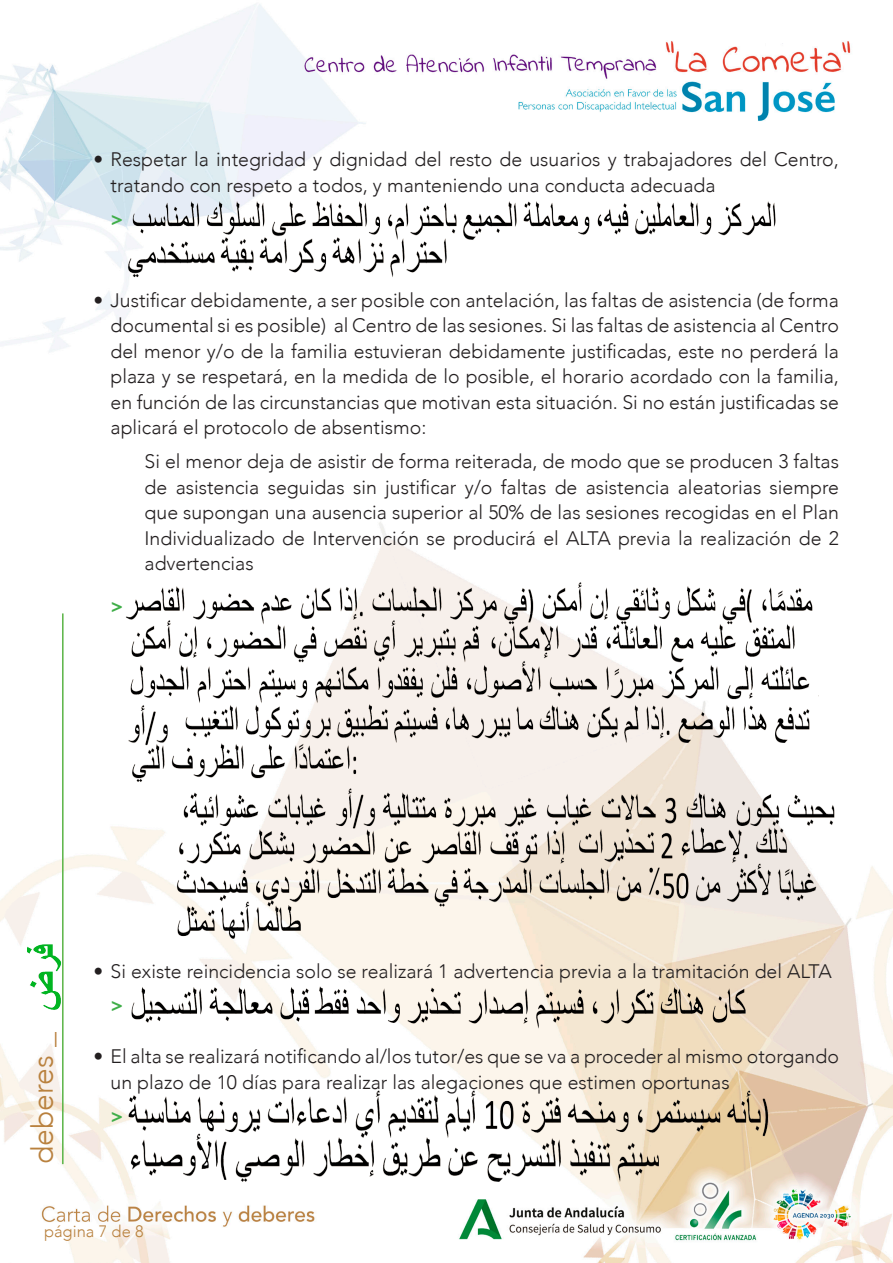
<style>
.page{position:relative;width:893px;height:1263px;background:#fff}
.page>*{position:absolute;margin:0;border:0;box-sizing:border-box;transform-origin:0 0}
.t1{font:300 30px "Avenir";color:#b9813e}
.t2{font:300 19.5px/25.5px "Avenir";color:#231f20}
.t3{font:800 19.5px "Avenir";color:#40ae49}
.t4{font:300 16.5px "Avenir";color:#b9813e}
</style>
<div class="page">
<img style="left:0;top:4px;width:893px;height:1259px">
<hr style="left:62px;top:613px;width:2px;height:551px;background:#5ab446">
<img style="left:28px;top:933px;width:34px;height:82px">
<img style="left:122px;top:194px;width:658px;height:57px">
<img style="left:126px;top:232px;width:330px;height:57px">
<img style="left:126px;top:704px;width:52px;height:30px">
<img style="left:124px;top:578px;width:694px;height:49px">
<img style="left:126px;top:616px;width:363px;height:39px">
<img style="left:490px;top:614px;width:311px;height:41px">
<img style="left:126px;top:655px;width:692px;height:49px">
<img style="left:180px;top:694px;width:632px;height:49px">
<img style="left:126px;top:734px;width:246px;height:49px">
<img style="left:175px;top:783px;width:664px;height:49px">
<img style="left:175px;top:822px;width:616px;height:40px">
<img style="left:175px;top:862px;width:643px;height:49px">
<img style="left:175px;top:900px;width:138px;height:49px">
<img style="left:121px;top:979px;width:626px;height:57px">
<img style="left:122px;top:1088px;width:654px;height:57px">
<img style="left:122px;top:1131px;width:548px;height:57px">
<p class="t2" style="left:111px;top:147px;width:730px;text-indent:-17px">• Respetar la integridad y dignidad del resto de usuarios y trabajadores del Centro, tratando con respeto a todos, y manteniendo una conducta adecuada</p>
<p class="t3" style="left:111px;top:204px;width:14px">&gt;</p>
<p class="t2" style="left:111px;top:287px;width:730px;text-align:justify;text-indent:-17px">• Justificar debidamente, a ser posible con antelación, las faltas de asistencia (de forma documental si es posible) al Centro de las sesiones. Si las faltas de asistencia al Centro del menor y/o de la familia estuvieran debidamente justificadas, este no perderá la plaza y se respetará, en la medida de lo posible, el horario acordado con la familia, en función de las circunstancias que motivan esta situación. Si no están justificadas se aplicará el protocolo de absentismo:</p>
<p class="t2" style="left:145px;top:449px;width:696px;text-align:justify">Si el menor deja de asistir de forma reiterada, de modo que se producen 3 faltas de asistencia seguidas sin justificar y/o faltas de asistencia aleatorias siempre que supongan una ausencia superior al 50% de las sesiones recogidas en el Plan Individualizado de Intervención se producirá el ALTA previa la realización de 2 advertencias</p>
<p class="t3" style="left:111px;top:591px;width:14px">&gt;</p>
<p class="t1" style="left:25px;top:1164px;width:133px;rotate:-90deg">deberes _</p>
<p class="t2" style="left:94px;top:959px;width:740px">• Si existe reincidencia solo se realizará 1 advertencia previa a la tramitación del ALTA</p>
<p class="t3" style="left:111px;top:990px;width:14px">&gt;</p>
<p class="t2" style="left:111px;top:1044px;width:730px;text-indent:-17px">• El alta se realizará notificando al/los tutor/es que se va a proceder al mismo otorgando un plazo de 10 días para realizar las alegaciones que estimen oportunas</p>
<p class="t3" style="left:111px;top:1101px;width:14px">&gt;</p>
<p class="t4" style="left:44px;top:1222px;width:101px">página 7 de 8</p>
</div>
